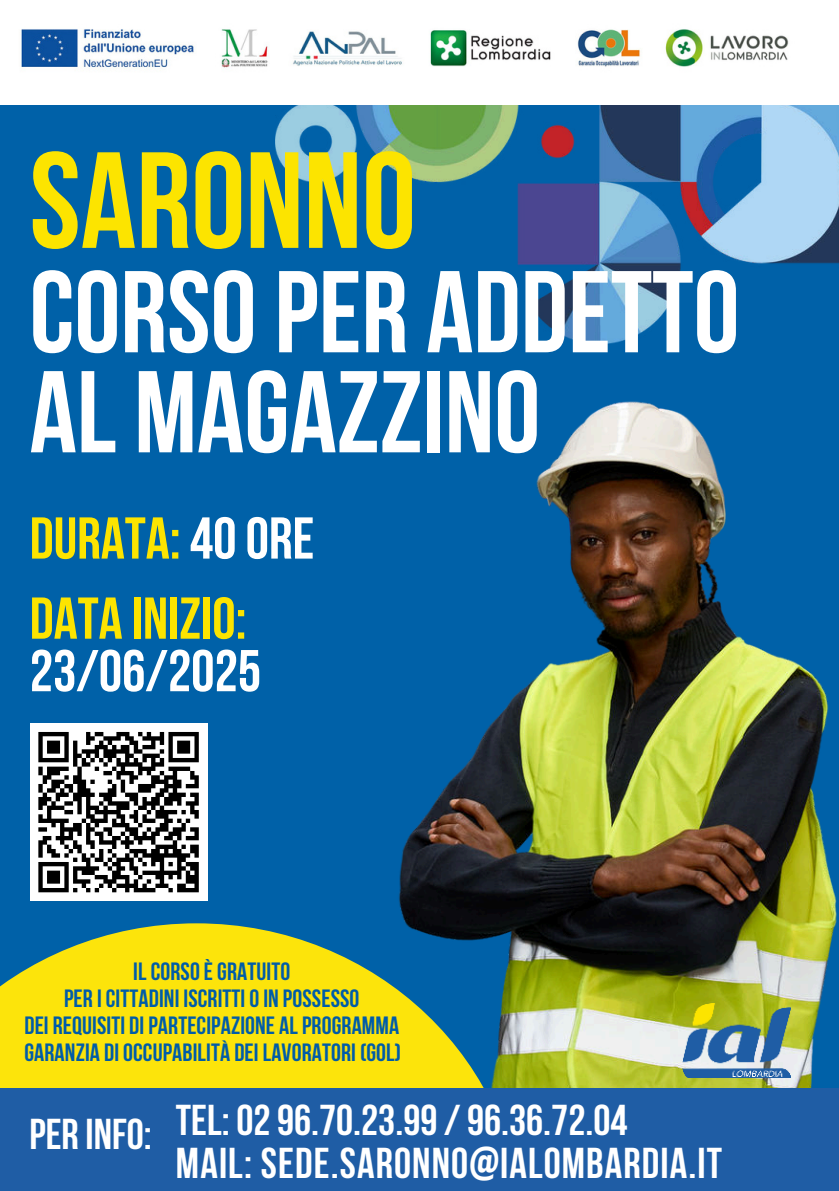
<style>
.page{position:relative;width:839px;height:1191px;background:#fff}
.page>*{position:absolute;margin:0;border:0;box-sizing:border-box;transform-origin:0 0}
.t1{font:700 136.6px "Bebas Neue";color:#fce400}
.t2{font:700 116px/100px "Bebas Neue";color:#fff}
.t3{font:700 58.8px "Bebas Neue";color:#fce400}
.t4{font:700 58.8px "Bebas Neue";color:#fff}
.t5{font:700 43px/42.2px "Bebas Neue";letter-spacing:.025em;color:#fff}
.t6{font:700 25px/27px "Bebas Neue";letter-spacing:.005em;color:#005ca8;text-align:center}
.s1{color:#fff}
</style>
<div class="page">
<div style="left:0;top:0;width:838px;height:1190px;background:#0061a8"></div>
<img style="left:243px;top:104px;width:595px;height:984px">
<svg style="left:0;top:923px;width:522px;height:165px;fill:#fce40b"></svg>
<div style="left:0;top:1088px;width:838px;height:103px;background:#1f5da5"></div>
<div style="left:0;top:0;width:838px;height:104px;background:#fff"></div>
<img style="left:21px;top:29px;width:768px;height:41px">
<img style="left:683px;top:1004px;width:107px;height:73px">
<div style="left:30px;top:723px;width:177px;height:178px;background:#fff"></div>
<svg style="left:38px;top:732px;width:161px;height:161px"></svg>
<h1 class="t1" style="left:30px;top:126px;width:388px">SARONNO</h1>
<h2 class="t2" style="left:30px;top:261px;width:711px">CORSO PER ADDETTO<br>AL MAGAZZINO</h2>
<h3 class="t3" style="left:30px;top:506px;width:286px">DURATA: <span class="s1">40 ORE</span></h3>
<h3 class="t3" style="left:30px;top:586px;width:218px">DATA INIZIO:</h3>
<h3 class="t4" style="left:30px;top:639px;width:233px">23/06/2025</h3>
<p class="t6" style="left:24px;top:958px;width:378px">IL CORSO È GRATUITO<br>PER I CITTADINI ISCRITTI O IN POSSESSO<br>DEI REQUISITI DI PARTECIPAZIONE AL PROGRAMMA GARANZIA DI OCCUPABILITÀ DEI LAVORATORI (GOL)</p>
<h3 class="t5" style="left:29px;top:1112px;width:124px">PER INFO:</h3>
<h3 class="t5" style="left:176px;top:1099px;width:547px">TEL: 02 96.70.23.99 / 96.36.72.04<br>MAIL: SEDE.SARONNO@IALOMBARDIA.IT</h3>
</div>
